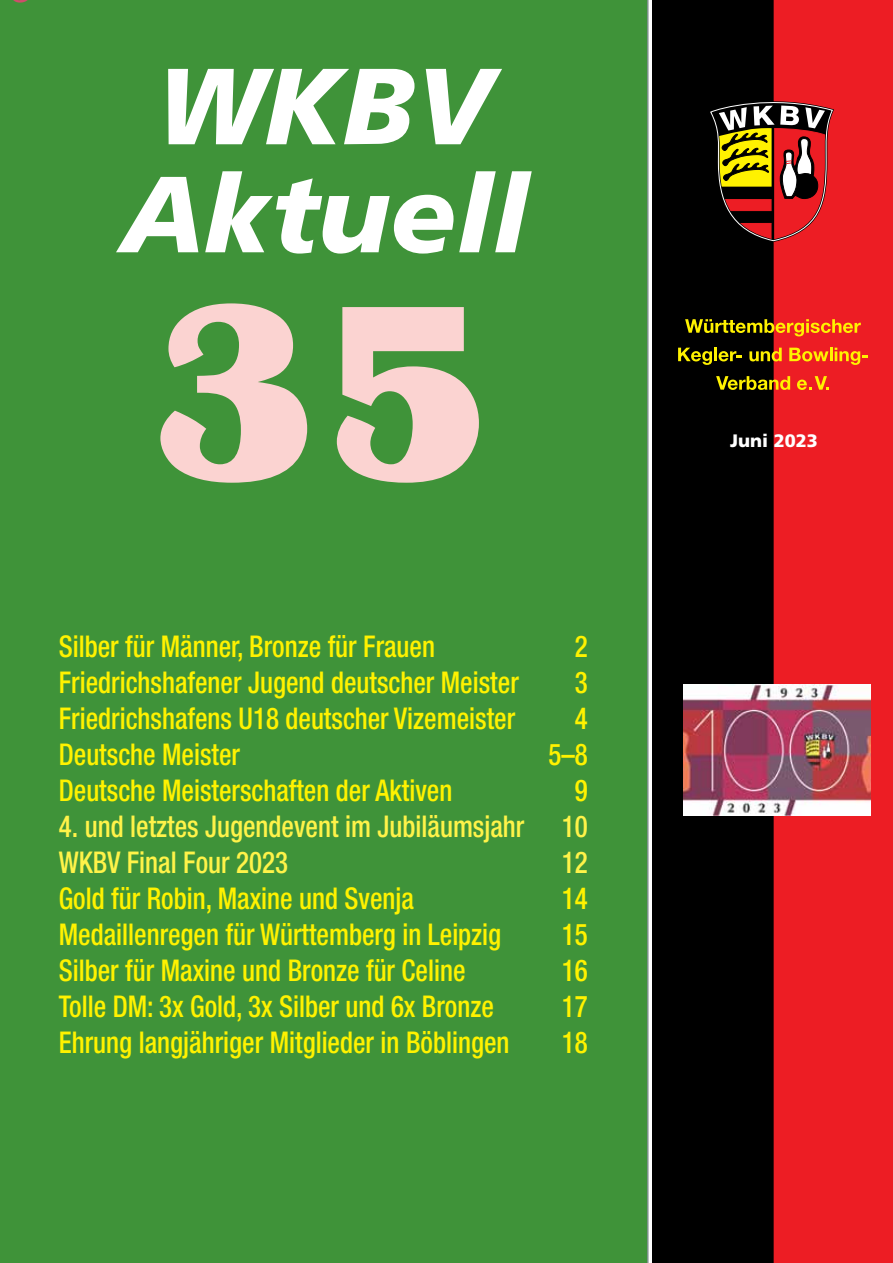
<style>
.page{position:relative;width:893px;height:1263px;background:#fff}
.page>*{position:absolute;margin:0;border:0;box-sizing:border-box;transform-origin:0 0}
.t1{font:258px "Binner D";color:#fbd3d1}
.t2{font:italic 900 108px/108px "Frutiger";color:#fff;text-align:center}
.t3{font:500 condensed 30px "Helvetica Neue LT Pro";color:#fff200;scale:.9 1}
.t4{font:500 condensed 30px/36px "Helvetica Neue LT Pro";color:#fff349;scale:.9 1}
.t5{font:900 18px "Frutiger";color:#fff}
</style>
<div class="page">
<div style="left:0;top:0;width:648px;height:1263px;background:#3f9339"></div>
<div style="left:653px;top:0;width:120px;height:1263px;background:#000"></div>
<div style="left:773px;top:0;width:120px;height:1263px;background:#ed1d24"></div>
<svg style="left:716px;top:376px;width:74px;height:14px"></svg>
<svg style="left:797px;top:376px;width:31px;height:14px"></svg>
<svg style="left:678px;top:348px;width:64px;height:17px"></svg>
<svg style="left:749px;top:348px;width:33px;height:13px"></svg>
<svg style="left:789px;top:348px;width:79px;height:17px"></svg>
<svg style="left:685px;top:319px;width:176px;height:17px;background:#a75d0b"></svg>
<svg style="left:707px;top:94px;width:129px;height:149px;background:#894128"></svg>
<img style="left:684px;top:685px;width:186px;height:131px">
<h2 class="t2" style="left:120px;top:51px;width:409px">WKBV<br>Aktuell</h2>
<h1 class="t1" style="left:148px;top:250px;width:349px">35</h1>
<p class="t3" style="left:59px;top:628px;width:419px">Silber für Männer, Bronze für Frauen</p>
<p class="t3" style="left:575px;top:628px;width:16px">2</p>
<p class="t3" style="left:59px;top:664px;width:513px">Friedrichshafener Jugend deutscher Meister</p>
<p class="t3" style="left:575px;top:664px;width:16px">3</p>
<p class="t3" style="left:59px;top:700px;width:509px">Friedrichshafens U18 deutscher Vizemeister</p>
<p class="t3" style="left:575px;top:700px;width:16px">4</p>
<p class="t3" style="left:59px;top:736px;width:203px">Deutsche Meister</p>
<p class="t3" style="left:548px;top:736px;width:45px">5–8</p>
<p class="t3" style="left:59px;top:772px;width:439px">Deutsche Meisterschaften der Aktiven</p>
<p class="t3" style="left:575px;top:772px;width:16px">9</p>
<p class="t4" style="left:59px;top:807px;width:589px">4. und letztes Jugendevent im Jubiläumsjahr 10<br>WKBV Final Four 2023</p>
<p class="t4" style="left:562px;top:843px;width:30px">12</p>
<p class="t3" style="left:59px;top:880px;width:396px">Gold für Robin, Maxine und Svenja</p>
<p class="t3" style="left:562px;top:880px;width:30px">14</p>
<p class="t3" style="left:59px;top:916px;width:493px">Medaillenregen für Württemberg in Leipzig</p>
<p class="t3" style="left:562px;top:916px;width:30px">15</p>
<p class="t3" style="left:59px;top:952px;width:453px">Silber für Maxine und Bronze für Celine</p>
<p class="t3" style="left:562px;top:952px;width:30px">16</p>
<p class="t3" style="left:59px;top:988px;width:485px">Tolle DM: 3x Gold, 3x Silber und 6x Bronze</p>
<p class="t3" style="left:562px;top:988px;width:30px">17</p>
<p class="t3" style="left:59px;top:1024px;width:502px">Ehrung langjähriger Mitglieder in Böblingen</p>
<p class="t3" style="left:562px;top:1024px;width:30px">18</p>
<p class="t5" style="left:730px;top:430px;width:89px">Juni 2023</p>
</div>
